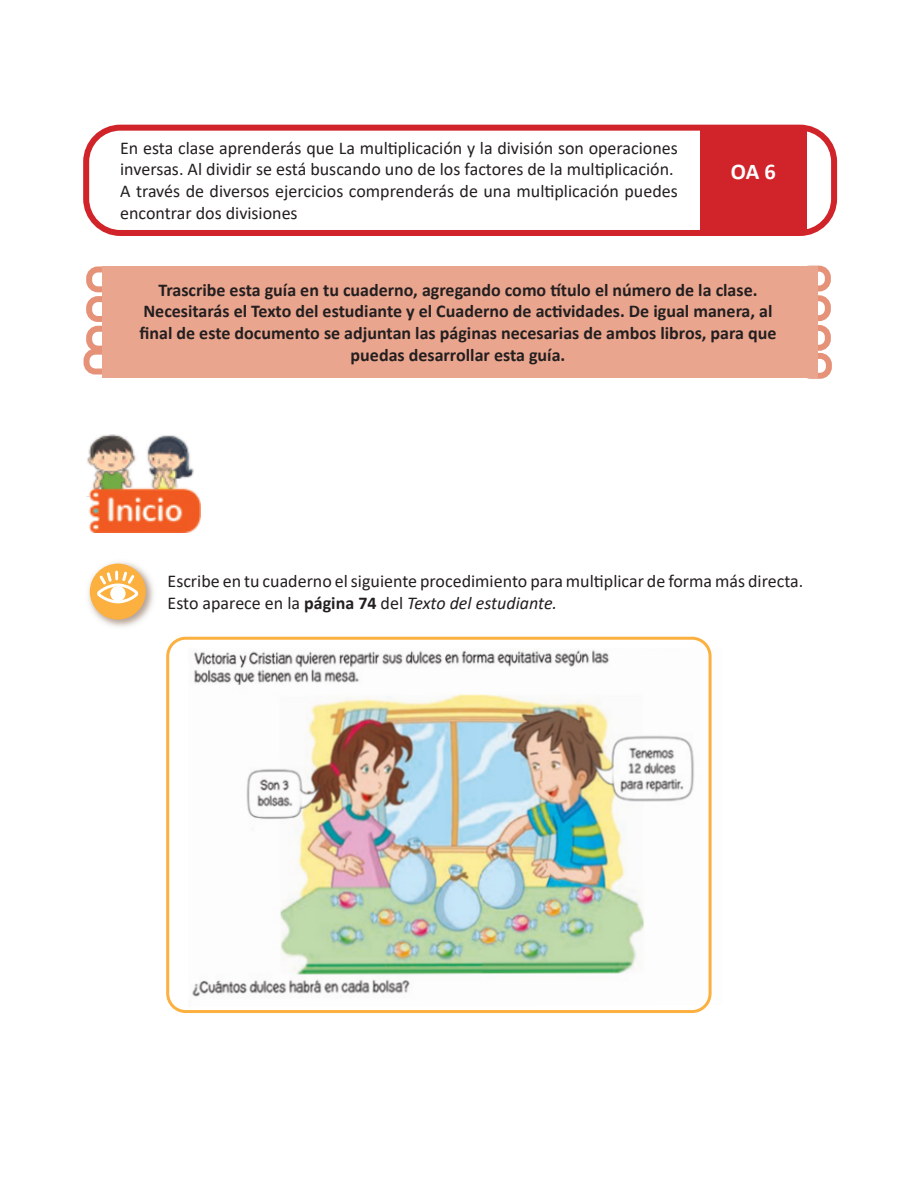
<style>
.page{position:relative;width:918px;height:1188px;background:#fff}
.page>*{position:absolute;margin:0;border:0;box-sizing:border-box;transform-origin:0 0}
.t1{font:700 22.5px "Calibri";color:#fff}
.t2{font:18px/21.6px "Calibri";color:#231f20}
.t3{font:700 18px/21.6px "Calibri";color:#231f20;text-align:center}
.s1{font-weight:700}
.s2{font-style:italic}
</style>
<div class="page">
<div style="left:798px;top:325px;width:33px;height:26px;border:6px solid #e59279;border-radius:9px"></div>
<div style="left:799px;top:353px;width:33px;height:26px;border:6px solid #e59279;border-radius:9px"></div>
<div style="left:798px;top:295px;width:33px;height:26px;border:6px solid #e59279;border-radius:9px"></div>
<div style="left:798px;top:266px;width:33px;height:26px;border:6px solid #e59279;border-radius:9px"></div>
<div style="left:86px;top:326px;width:33px;height:26px;border:6px solid #e59279;border-radius:9px"></div>
<div style="left:84px;top:349px;width:32px;height:26px;border:6px solid #e59279;border-radius:9px"></div>
<div style="left:86px;top:296px;width:33px;height:26px;border:6px solid #e59279;border-radius:9px"></div>
<div style="left:86px;top:266px;width:33px;height:26px;border:6px solid #e59279;border-radius:9px"></div>
<div style="left:83px;top:125px;width:754px;height:111px;border:6px solid #d1232a;border-radius:34px"></div>
<div style="left:103px;top:266px;width:715px;height:112px;background:#eaa58e"></div>
<div style="left:700px;top:127px;width:106px;height:103px;background:#d1232a"></div>
<img style="left:86px;top:434px;width:114px;height:98px">
<img style="left:88px;top:562px;width:66px;height:65px">
<div style="left:90px;top:564px;width:56px;height:56px;background:#fbb03f;border-radius:50%"></div>
<svg style="left:97px;top:571px;width:41px;height:32px"></svg>
<img style="left:192px;top:648px;width:516px;height:359px">
<div style="left:166px;top:637px;width:546px;height:376px;border:3px solid #fbb03f;border-radius:18px"></div>
<p class="t2" style="left:120px;top:137px;width:559px">En esta clase aprenderás que La multiplicación y la división son operaciones inversas. Al dividir se está buscando uno de los factores de la multiplicación.</p>
<p class="t2" style="left:120px;top:180px;width:559px">A través de diversos ejercicios comprenderás de una multiplicación puedes encontrar dos divisiones</p>
<p class="t1" style="left:731px;top:156px;width:47px">OA 6</p>
<p class="t3" style="left:158px;top:279px;width:601px">Trascribe esta guía en tu cuaderno, agregando como título el número de la clase.</p>
<p class="t3" style="left:139px;top:300px;width:639px">Necesitarás el Texto del estudiante y el Cuaderno de actividades. De igual manera, al final de este documento se adjuntan las páginas necesarias de ambos libros, para que puedas desarrollar esta guía.</p>
<p class="t2" style="left:168px;top:570px;width:637px">Escribe en tu cuaderno el siguiente procedimiento para multiplicar de forma más directa.<br>Esto aparece en la <span class="s1">página 74</span> del <span class="s2">Texto del estudiante.</span></p>
</div>
